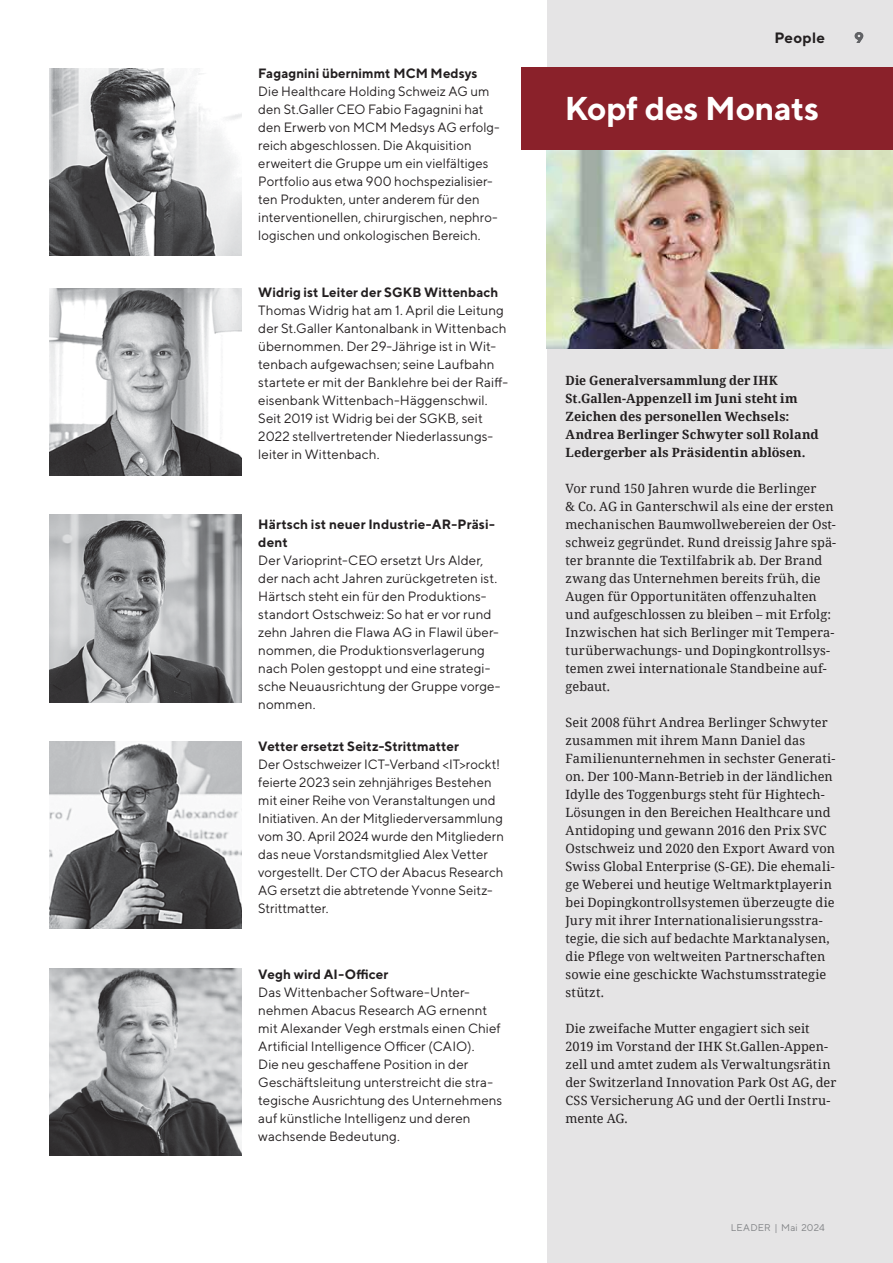
<style>
.page{position:relative;width:893px;height:1263px;background:#fff}
.page>*{position:absolute;margin:0;border:0;box-sizing:border-box;transform-origin:0 0}
.t1{font:700 33px "TT Norms";letter-spacing:-.01em;color:#fff}
.t2{font:700 15px "TT Norms";letter-spacing:.02em;color:#231f20}
.t3{font:700 15px "TT Norms";color:#6d6e71}
.t4{font:13.5px/18px "TT Norms";letter-spacing:.005em;color:#231f20}
.t5{font:700 13.5px/18px "TT Norms";letter-spacing:.005em;color:#231f20}
.t6{font:12.75px/18px "Noto Serif";letter-spacing:.005em;color:#231f20}
.t7{font:700 12.75px/18px "Noto Serif";letter-spacing:.005em;color:#231f20;scale:.96 1}
.t8{font:9.75px "TT Norms";letter-spacing:.02em;color:#808285}
</style>
<div class="page">
<div style="left:547px;top:0;width:346px;height:1263px;background:#e5e4e5"></div>
<img style="left:50px;top:515px;width:191px;height:187px">
<img style="left:50px;top:742px;width:191px;height:187px">
<img style="left:50px;top:68px;width:191px;height:187px">
<img style="left:50px;top:289px;width:191px;height:187px">
<img style="left:50px;top:969px;width:191px;height:187px">
<img style="left:547px;top:149px;width:346px;height:200px">
<div style="left:522px;top:67px;width:371px;height:82px;background:#8a212a"></div>
<p class="t5" style="left:258px;top:64px;width:221px">Fagagnini übernimmt MCM Medsys</p>
<p class="t4" style="left:258px;top:82px;width:243px">Die Healthcare Holding Schweiz AG um den St.Galler CEO Fabio Fagagnini hat den Erwerb von MCM Medsys AG erfolg&shy;reich abgeschlossen. Die Akquisition erweitert die Gruppe um ein vielfältiges Portfolio aus etwa 900 hochspezialisier&shy;ten Produkten, unter anderem für den interventionellen, chirurgischen, nephro&shy;logischen und onkologischen Bereich.</p>
<p class="t5" style="left:258px;top:283px;width:241px">Widrig ist Leiter der SGKB Wittenbach</p>
<p class="t4" style="left:258px;top:301px;width:251px">Thomas Widrig hat am 1. April die Leitung der St.Galler Kantonalbank in Wittenbach übernommen. Der 29-Jährige ist in Wit&shy;tenbach aufgewachsen; seine Laufbahn startete er mit der Banklehre bei der Raiff&shy;eisenbank Wittenbach-Häggenschwil.<br>Seit 2019 ist Widrig bei der SGKB, seit 2022 stellvertretender Niederlassungs&shy;leiter in Wittenbach.</p>
<p class="t5" style="left:258px;top:514px;width:238px">Härtsch ist neuer Industrie-AR-Präsi&shy;dent</p>
<p class="t4" style="left:258px;top:550px;width:244px">Der Varioprint-CEO ersetzt Urs Alder, der nach acht Jahren zurückgetreten ist.<br>Härtsch steht ein für den Produktions&shy;standort Ostschweiz: So hat er vor rund zehn Jahren die Flawa AG in Flawil über&shy;nommen, die Produktionsverlagerung nach Polen gestoppt und eine strategi&shy;sche Neuausrichtung der Gruppe vorge&shy;nommen.</p>
<p class="t5" style="left:258px;top:737px;width:202px">Vetter ersetzt Seitz-Strittmatter</p>
<p class="t4" style="left:258px;top:755px;width:247px">Der Ostschweizer ICT-Verband &lt;IT&gt;rockt! feierte 2023 sein zehnjähriges Bestehen mit einer Reihe von Veranstaltungen und Initiativen. An der Mitgliederversammlung vom 30. April 2024 wurde den Mitgliedern das neue Vorstandsmitglied Alex Vetter vorgestellt. Der CTO der Abacus Research AG ersetzt die abtretende Yvonne Seitz-Strittmatter.</p>
<p class="t5" style="left:258px;top:965px;width:132px">Vegh wird AI-Officer</p>
<p class="t4" style="left:258px;top:983px;width:246px">Das Wittenbacher Software-Unter&shy;nehmen Abacus Research AG ernennt mit Alexander Vegh erstmals einen Chief Artificial Intelligence Officer (CAIO).<br>Die neu geschaffene Position in der Geschäftsleitung unterstreicht die stra&shy;tegische Ausrichtung des Unternehmens auf künstliche Intelligenz und deren wachsende Bedeutung.</p>
<p class="t2" style="left:774px;top:28px;width:52px">People</p>
<h1 class="t1" style="left:565px;top:87px;width:256px">Kopf des Monats</h1>
<p class="t3" style="left:854px;top:28px;width:11px">9</p>
<p class="t7" style="left:566px;top:371px;width:265px">Die Generalversammlung der IHK St.Gallen-Appenzell im Juni steht im Zeichen des personellen Wechsels:<br>Andrea Berlinger Schwyter soll Roland Ledergerber als Präsidentin ablösen.</p>
<p class="t6" style="left:566px;top:478px;width:272px">Vor rund 150 Jahren wurde die Berlinger<br>&amp; Co. AG in Ganterschwil als eine der ersten mechanischen Baumwollwebereien der Ost&shy;schweiz gegründet. Rund dreissig Jahre spä&shy;ter brannte die Textilfabrik ab. Der Brand zwang das Unternehmen bereits früh, die Augen für Opportunitäten offenzuhalten und aufgeschlossen zu bleiben – mit Erfolg:<br>Inzwischen hat sich Berlinger mit Tempera&shy;turüberwachungs- und Dopingkontrollsys&shy;temen zwei internationale Standbeine auf&shy;gebaut.</p>
<p class="t6" style="left:566px;top:712px;width:271px">Seit 2008 führt Andrea Berlinger Schwyter zusammen mit ihrem Mann Daniel das Familienunternehmen in sechster Generati&shy;on. Der 100-Mann-Betrieb in der ländlichen Idylle des Toggenburgs steht für Hightech-Lösungen in den Bereichen Healthcare und Antidoping und gewann 2016 den Prix SVC Ostschweiz und 2020 den Export Award von Swiss Global Enterprise (S-GE). Die ehemali&shy;ge Weberei und heutige Weltmarktplayerin bei Dopingkontrollsystemen überzeugte die Jury mit ihrer Internationalisierungsstra&shy;tegie, die sich auf bedachte Marktanalysen, die Pflege von weltweiten Partnerschaften sowie eine geschickte Wachstumsstrategie stützt.</p>
<p class="t6" style="left:566px;top:1019px;width:272px">Die zweifache Mutter engagiert sich seit 2019 im Vorstand der IHK St.Gallen-Appen&shy;zell und amtet zudem als Verwaltungsrätin der Switzerland Innovation Park Ost AG, der CSS Versicherung AG und der Oertli Instru&shy;mente AG.</p>
<p class="t8" style="left:731px;top:1221px;width:96px">LEADER | Mai 2024</p>
</div>
